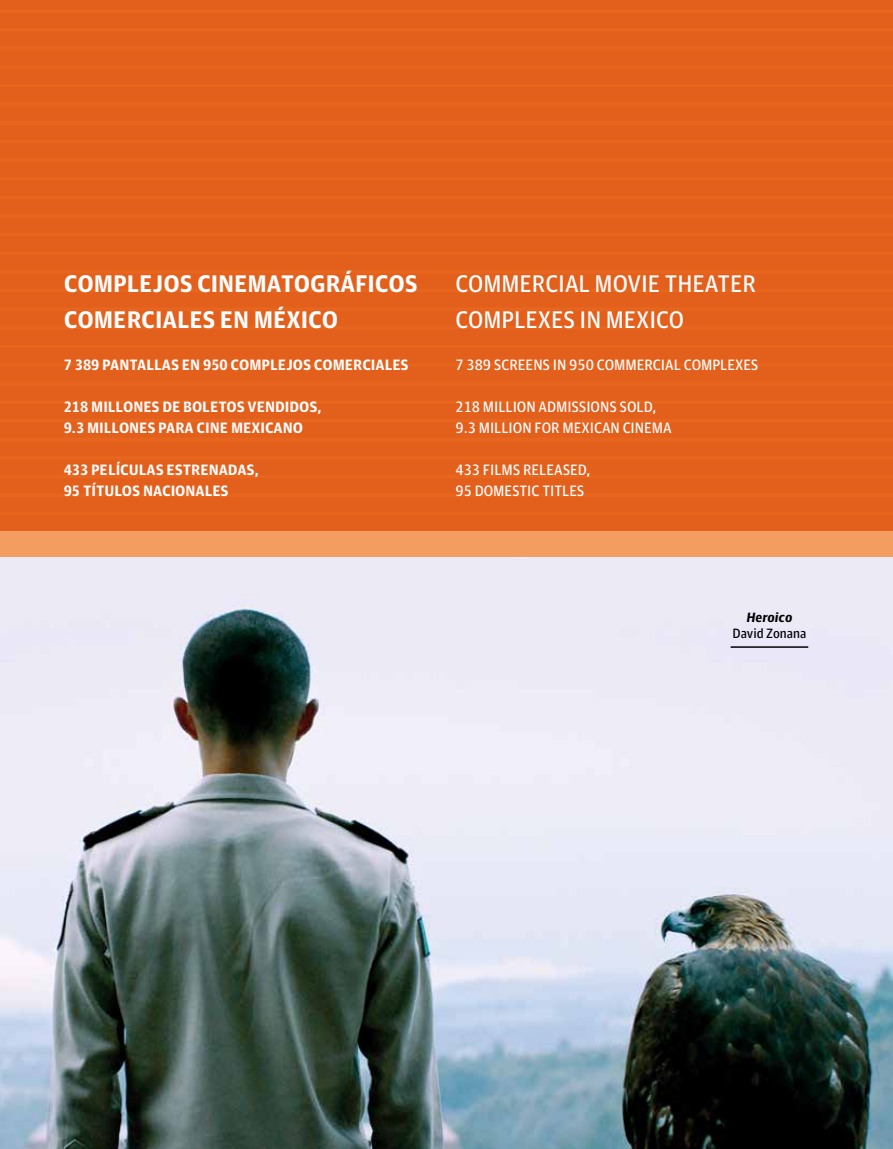
<style>
.page{position:relative;width:893px;height:1149px;background:#fff}
.page>*{position:absolute;margin:0;border:0;box-sizing:border-box;transform-origin:0 0}
.t1{font:700 24px/36px "Guardian Agate Sans 4";letter-spacing:-.005em;color:#fff}
.t2{font:24px/36px "Guardian Agate Sans 4";letter-spacing:-.005em;color:#fff}
.t3{font:700 15px/21px "Guardian Agate Sans 4";letter-spacing:-.005em;color:#fff}
.t4{font:15px/21px "Guardian Agate Sans 4";letter-spacing:-.005em;color:#fff}
.t5{font:13.5px "Guardian Agate Sans 4";letter-spacing:-.005em;color:#000}
.t6{font:italic 700 13.5px "Guardian Agate Sans 4";letter-spacing:-.005em;color:#000}
</style>
<div class="page">
<div style="left:0;top:0;width:893px;height:588px;background:#e7651d"></div>
<div style="left:0;top:0;width:893px;height:9px;background:#e35f1c"></div>
<div style="left:0;top:13px;width:893px;height:15px;background:#e35f1c"></div>
<div style="left:0;top:32px;width:893px;height:15px;background:#e35f1c"></div>
<div style="left:0;top:50px;width:893px;height:15px;background:#e35f1c"></div>
<div style="left:0;top:69px;width:893px;height:15px;background:#e35f1c"></div>
<div style="left:0;top:87px;width:893px;height:15px;background:#e35f1c"></div>
<div style="left:0;top:106px;width:893px;height:15px;background:#e35f1c"></div>
<div style="left:0;top:125px;width:893px;height:15px;background:#e35f1c"></div>
<div style="left:0;top:143px;width:893px;height:15px;background:#e35f1c"></div>
<div style="left:0;top:162px;width:893px;height:15px;background:#e35f1c"></div>
<div style="left:0;top:180px;width:893px;height:15px;background:#e35f1c"></div>
<div style="left:0;top:199px;width:893px;height:15px;background:#e35f1c"></div>
<div style="left:0;top:218px;width:893px;height:15px;background:#e35f1c"></div>
<div style="left:0;top:236px;width:893px;height:15px;background:#e35f1c"></div>
<div style="left:0;top:255px;width:893px;height:15px;background:#e35f1c"></div>
<div style="left:0;top:273px;width:893px;height:15px;background:#e35f1c"></div>
<div style="left:0;top:292px;width:893px;height:15px;background:#e35f1c"></div>
<div style="left:0;top:311px;width:893px;height:15px;background:#e35f1c"></div>
<div style="left:0;top:329px;width:893px;height:15px;background:#e35f1c"></div>
<div style="left:0;top:348px;width:893px;height:15px;background:#e35f1c"></div>
<div style="left:0;top:366px;width:893px;height:15px;background:#e35f1c"></div>
<div style="left:0;top:385px;width:893px;height:15px;background:#e35f1c"></div>
<div style="left:0;top:404px;width:893px;height:15px;background:#e35f1c"></div>
<div style="left:0;top:422px;width:893px;height:15px;background:#e35f1c"></div>
<div style="left:0;top:441px;width:893px;height:15px;background:#e35f1c"></div>
<div style="left:0;top:459px;width:893px;height:15px;background:#e35f1c"></div>
<div style="left:0;top:478px;width:893px;height:15px;background:#e35f1c"></div>
<div style="left:0;top:497px;width:893px;height:15px;background:#e35f1c"></div>
<div style="left:0;top:515px;width:893px;height:15px;background:#e35f1c"></div>
<img style="left:0;top:556px;width:893px;height:592px">
<div style="left:0;top:531px;width:893px;height:25px;background:#f39d60"></div>
<hr style="left:731px;top:646px;width:77px;height:1px;background:#000">
<h1 class="t1" style="left:64px;top:264px;width:355px">COMPLEJOS CINEMATOGRÁFICOS<br>COMERCIALES EN MÉXICO</h1>
<p class="t3" style="left:64px;top:353px;width:346px">7 389 PANTALLAS EN 950 COMPLEJOS COMERCIALES</p>
<p class="t3" style="left:64px;top:395px;width:259px">218 MILLONES DE BOLETOS VENDIDOS,<br>9.3 MILLONES PARA CINE MEXICANO</p>
<p class="t3" style="left:64px;top:458px;width:197px">433 PELÍCULAS ESTRENADAS,<br>95 TÍTULOS NACIONALES</p>
<h1 class="t2" style="left:455px;top:264px;width:302px">COMMERCIAL MOVIE THEATER<br>COMPLEXES IN MEXICO</h1>
<p class="t4" style="left:455px;top:353px;width:304px">7 389 SCREENS IN 950 COMMERCIAL COMPLEXES</p>
<p class="t4" style="left:455px;top:395px;width:218px">218 MILLION ADMISSIONS SOLD,<br>9.3 MILLION FOR MEXICAN CINEMA</p>
<p class="t4" style="left:455px;top:458px;width:137px">433 FILMS RELEASED,<br>95 DOMESTIC TITLES</p>
<p class="t6" style="left:746px;top:607px;width:47px">Heroico</p>
<p class="t5" style="left:733px;top:624px;width:75px">David Zonana</p>
</div>
